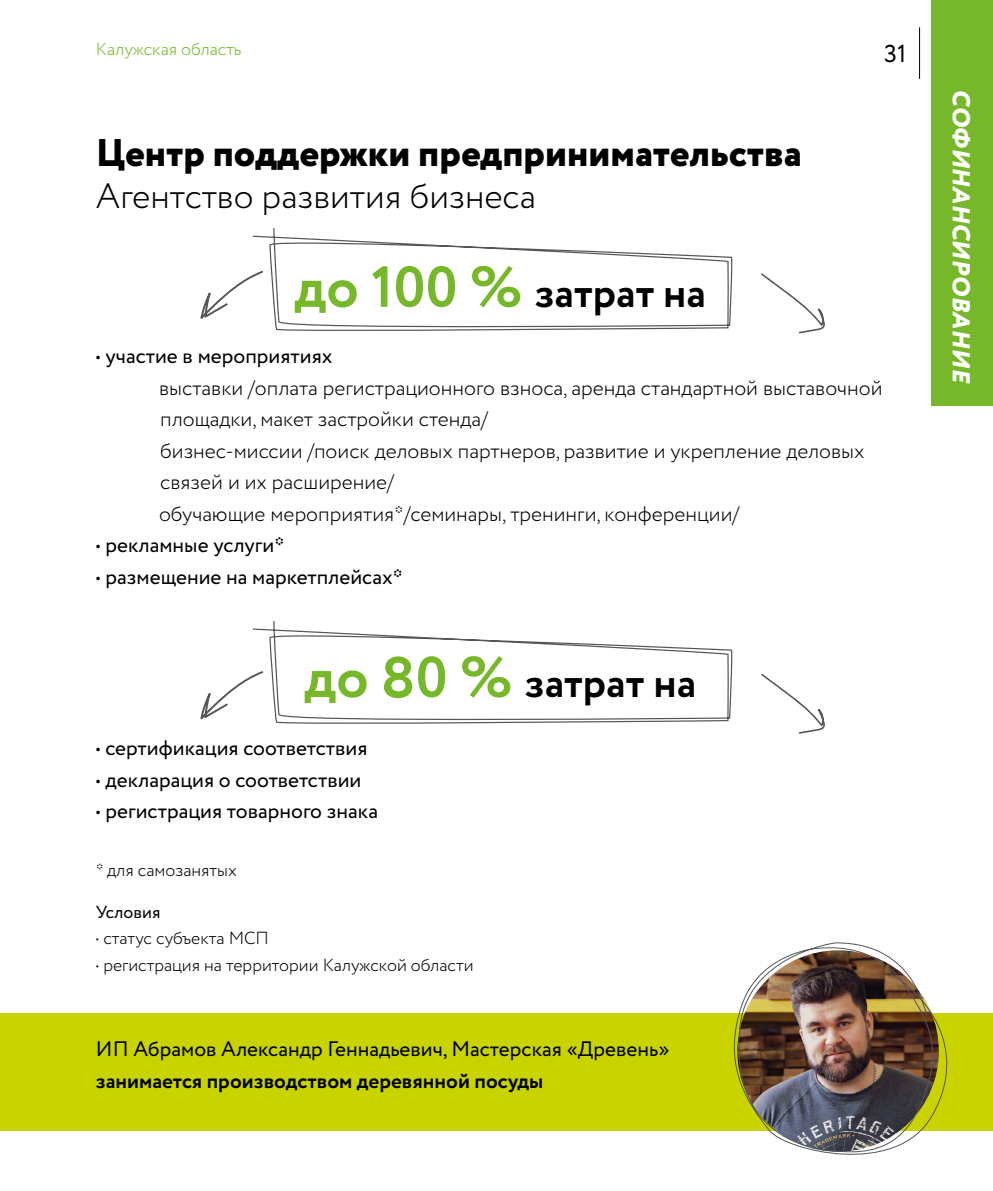
<style>
.page{position:relative;width:993px;height:1191px;background:#fff}
.page>*{position:absolute;margin:0;border:0;box-sizing:border-box;transform-origin:0 0}
.t1{font:700 42px "Circe";color:#000}
.t2{font:800 38.5px "Circe";color:#000}
.t3{font:300 35px "Circe";color:#000}
.t4{font:italic 800 24.5px "Circe";color:#fff}
.t5{font:24.5px "Circe";color:#000}
.t6{font:300 21px/31.5px "Circe";color:#000}
.t7{font:21px "Circe";color:#000}
.t8{font:700 21px "Circe";color:#000}
.t9{font:300 17.5px "Circe";color:#000}
.t10{font:300 17.5px "Circe";color:#76b82a}
.t11{font:17.5px "Circe";color:#000}
.s1{font-size:57.75px;color:#76b82a}
</style>
<div class="page">
<hr style="left:918px;top:27px;width:1px;height:52px;background:#000">
<div style="left:931px;top:0;width:61px;height:405px;background:#76b82a"></div>
<svg style="left:252px;top:228px;width:480px;height:103px"></svg>
<svg style="left:200px;top:270px;width:63px;height:49px"></svg>
<svg style="left:761px;top:273px;width:64px;height:60px"></svg>
<div style="left:0;top:1013px;width:992px;height:117px;background:#c8d300"></div>
<img style="left:720px;top:942px;width:251px;height:213px">
<svg style="left:252px;top:621px;width:480px;height:103px"></svg>
<svg style="left:200px;top:671px;width:63px;height:48px"></svg>
<svg style="left:761px;top:673px;width:64px;height:61px"></svg>
<p class="t10" style="left:96px;top:38px;width:147px">Калужская область</p>
<h2 class="t2" style="left:96px;top:126px;width:707px">Центр поддержки предпринимательства</h2>
<h3 class="t3" style="left:96px;top:173px;width:441px">Агентство развития бизнеса</h3>
<p class="t5" style="left:883px;top:37px;width:24px">31</p>
<h1 class="t1" style="left:294px;top:264px;width:413px"><span class="s1">до 100 %</span> затрат на</h1>
<p class="t7" style="left:96px;top:342px;width:238px">• участие в мероприятиях</p>
<p class="t6" style="left:159px;top:372px;width:724px">выставки /оплата регистрационного взноса, аренда стандартной выставочной площадки, макет застройки стенда/<br>бизнес-миссии /поиск деловых партнеров, развитие и укрепление деловых связей и их расширение/<br>обучающие мероприятия*/семинары, тренинги, конференции/</p>
<p class="t7" style="left:96px;top:531px;width:190px">• рекламные услуги*</p>
<p class="t7" style="left:96px;top:562px;width:308px">• размещение на маркетплейсах*</p>
<h1 class="t1" style="left:304px;top:654px;width:393px"><span class="s1">до 80 %</span> затрат на</h1>
<p class="t7" style="left:96px;top:734px;width:273px">• сертификация соответствия</p>
<p class="t7" style="left:96px;top:765px;width:267px">• декларация о соответствии</p>
<p class="t7" style="left:96px;top:797px;width:283px">• регистрация товарного знака</p>
<p class="t9" style="left:96px;top:858px;width:142px">* для самозанятых</p>
<p class="t11" style="left:96px;top:900px;width:66px">Условия</p>
<p class="t9" style="left:96px;top:927px;width:174px">• статус субъекта МСП</p>
<p class="t9" style="left:96px;top:953px;width:379px">• регистрация на территории Калужской области</p>
<p class="t7" style="left:96px;top:1034px;width:575px">ИП Абрамов Александр Геннадьевич, Мастерская «Древень»</p>
<p class="t8" style="left:96px;top:1067px;width:449px">занимается производством деревянной посуды</p>
<p class="t4" style="left:977px;top:89px;width:296px;rotate:90deg">СОФИНАНСИРОВАНИЕ</p>
</div>
